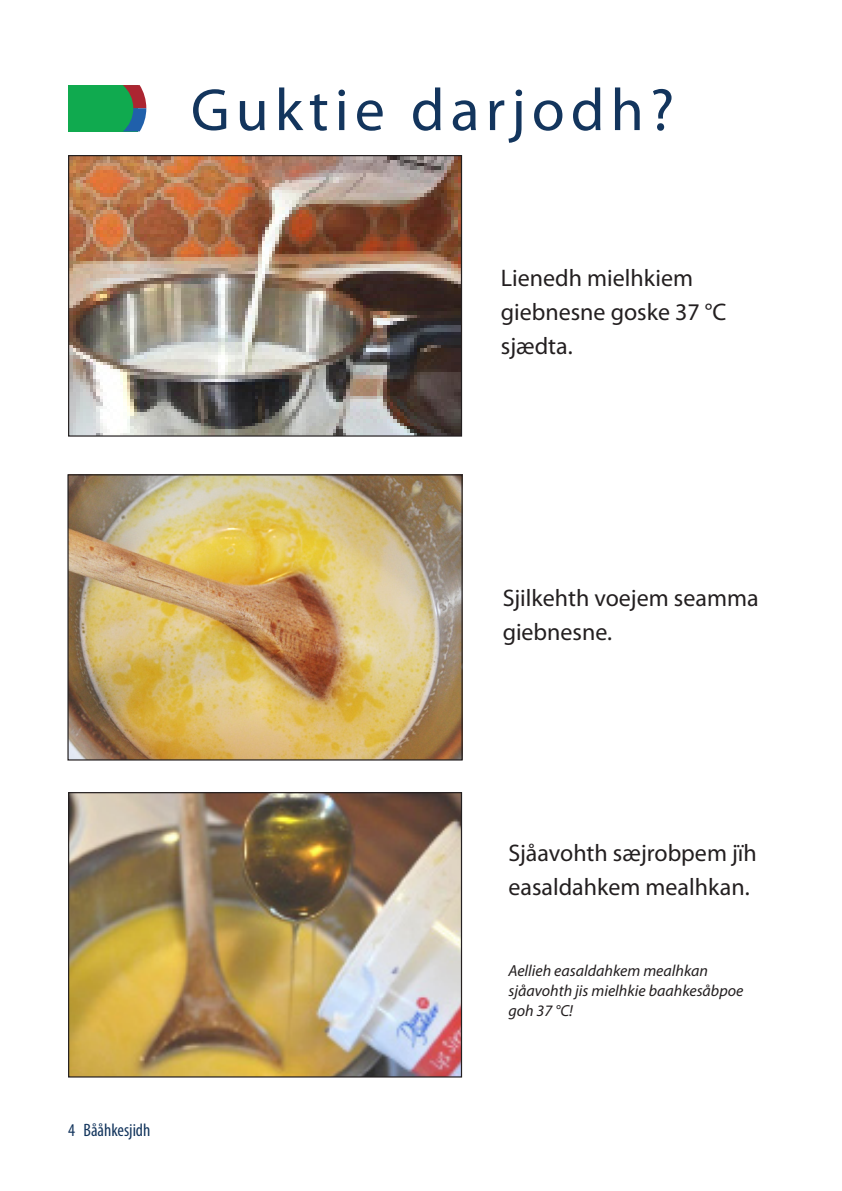
<style>
.page{position:relative;width:842px;height:1191px;background:#fff}
.page>*{position:absolute;margin:0;border:0;box-sizing:border-box;transform-origin:0 0}
.Tittel{font:60px "Myriad Pro";letter-spacing:.1em;color:#13355d}
.Tekst{font:24px/34px "Myriad Pro";color:#231f20}
.t1{font:condensed 18px "Myriad Pro";color:#13355d}
.Tekst-2{font:italic 16px/20px "Myriad Pro";color:#231f20}
</style>
<div class="page">
<img style="left:70px;top:157px;width:390px;height:277px">
<div style="left:68px;top:155px;width:394px;height:281px;border:1px solid #231f20"></div>
<div style="left:68px;top:85px;width:69px;height:46px;background:#10aa4f"></div>
<svg style="left:123px;top:85px;width:23px;height:46px"></svg>
<img style="left:70px;top:794px;width:390px;height:281px">
<div style="left:68px;top:792px;width:394px;height:285px;border:1px solid #231f20"></div>
<img style="left:69px;top:476px;width:392px;height:282px">
<div style="left:67px;top:474px;width:396px;height:286px;border:1px solid #231f20"></div>
<p class="Tittel" style="left:191px;top:73px;width:485px">Guktie darjodh?</p>
<p class="Tekst" style="left:501px;top:260px;width:227px">Lienedh mielhkiem giebnesne goske 37 °C sjædta.</p>
<p class="t1" style="left:68px;top:1119px;width:84px">4 Bååhkesjidh</p>
<p class="Tekst" style="left:503px;top:581px;width:257px">Sjilkehth voejem seamma giebnesne.</p>
<p class="Tekst" style="left:508px;top:835px;width:250px">Sjåavohth sæjrobpem jïh easaldahkem mealhkan.</p>
<p class="Tekst-2" style="left:508px;top:960px;width:237px">Aellieh easaldahkem mealhkan sjåavohth jis mielhkie baahkesåbpoe goh 37 °C!</p>
</div>
